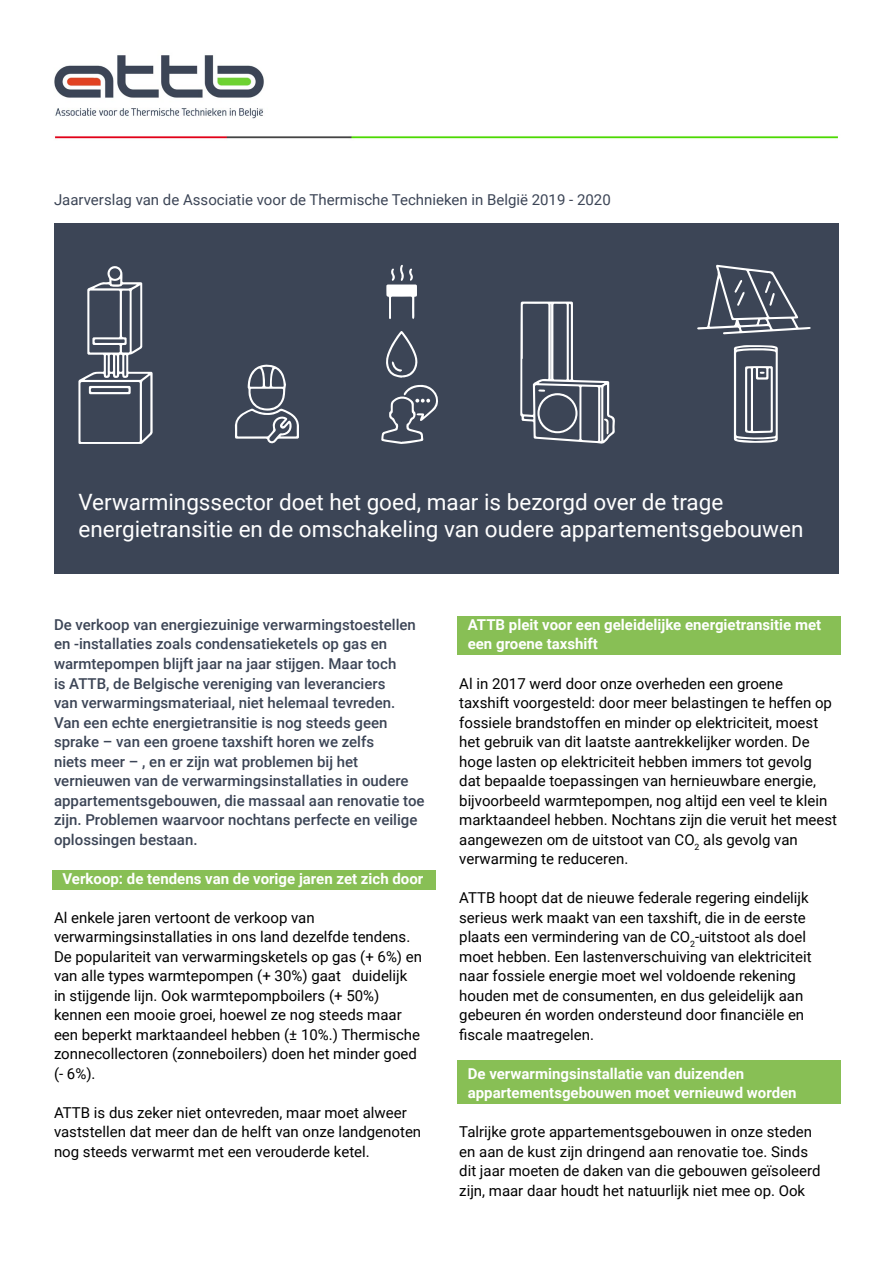
<style>
.page{position:relative;width:893px;height:1263px;background:#fff}
.page>*{position:absolute;margin:0;border:0;box-sizing:border-box;transform-origin:0 0}
.t1{font:22.5px/27px "Roboto";color:#fff}
.t2{font:15px/19.5px "Roboto";color:#000}
.t3{font:500 15px/19.5px "Roboto";color:#3c4556}
.t4{font:700 15px/19.5px "Roboto";color:#fff}
.t5{font:15px "Roboto";color:#3c4556}
</style>
<div class="page">
<div style="left:54px;top:223px;width:785px;height:351px;background:#3c4556"></div>
<img style="left:55px;top:136px;width:783px;height:3px">
<div style="left:52px;top:870px;width:384px;height:19px;background:#88bf55"></div>
<div style="left:457px;top:617px;width:384px;height:38px;background:#88bf55"></div>
<div style="left:457px;top:1061px;width:384px;height:43px;background:#88bf55"></div>
<img style="left:54px;top:55px;width:210px;height:64px">
<svg style="left:235px;top:364px;width:64px;height:80px"></svg>
<svg style="left:386px;top:265px;width:31px;height:54px"></svg>
<svg style="left:381px;top:384px;width:57px;height:60px"></svg>
<svg style="left:386px;top:331px;width:32px;height:47px"></svg>
<svg style="left:78px;top:266px;width:75px;height:178px"></svg>
<svg style="left:520px;top:302px;width:95px;height:142px"></svg>
<svg style="left:697px;top:265px;width:114px;height:69px"></svg>
<svg style="left:734px;top:345px;width:44px;height:98px"></svg>
<p class="t5" style="left:54px;top:189px;width:558px">Jaarverslag van de Associatie voor de Thermische Technieken in België 2019 - 2020</p>
<p class="t1" style="left:78px;top:488px;width:727px">Verwarmingssector doet het goed, maar is bezorgd over de trage energietransitie en de omschakeling van oudere appartementsgebouwen</p>
<p class="t3" style="left:54px;top:614px;width:372px">De verkoop van energiezuinige verwarmingstoestellen en -installaties zoals condensatieketels op gas en warmtepompen blijft jaar na jaar stijgen. Maar toch<br>is ATTB, de Belgische vereniging van leveranciers<br>van verwarmingsmateriaal, niet helemaal tevreden.<br>Van een echte energietransitie is nog steeds geen sprake – van een groene taxshift horen we zelfs<br>niets meer – , en er zijn wat problemen bij het vernieuwen van de verwarmingsinstallaties in oudere appartementsgebouwen, die massaal aan renovatie toe zijn. Problemen waarvoor nochtans perfecte en veilige oplossingen bestaan.</p>
<p class="t4" style="left:63px;top:868px;width:362px">Verkoop: de tendens van de vorige jaren zet zich door</p>
<p class="t2" style="left:54px;top:907px;width:370px">Al enkele jaren vertoont de verkoop van verwarmingsinstallaties in ons land dezelfde tendens.<br>De populariteit van verwarmingsketels op gas (+ 6%) en van alle types warmtepompen (+ 30%) gaat duidelijk in stijgende lijn. Ook warmtepompboilers (+ 50%) kennen een mooie groei, hoewel ze nog steeds maar een beperkt marktaandeel hebben (± 10%.) Thermische zonnecollectoren (zonneboilers) doen het minder goed (- 6%).</p>
<p class="t2" style="left:54px;top:1102px;width:369px">ATTB is dus zeker niet ontevreden, maar moet alweer vaststellen dat meer dan de helft van onze landgenoten nog steeds verwarmt met een verouderde ketel.</p>
<p class="t4" style="left:468px;top:614px;width:355px">ATTB pleit voor een geleidelijke energietransitie met een groene taxshift</p>
<p class="t2" style="left:459px;top:673px;width:379px">Al in 2017 werd door onze overheden een groene<br>taxshift voorgesteld: door meer belastingen te heffen op fossiele brandstoffen en minder op elektriciteit, moest het gebruik van dit laatste aantrekkelijker worden. De hoge lasten op elektriciteit hebben immers tot gevolg<br>dat bepaalde toepassingen van hernieuwbare energie, bijvoorbeeld warmtepompen, nog altijd een veel te klein marktaandeel hebben. Nochtans zijn die veruit het meest aangewezen om de uitstoot van CO<sub>2</sub> als gevolg van verwarming te reduceren.</p>
<p class="t2" style="left:459px;top:887px;width:354px">ATTB hoopt dat de nieuwe federale regering eindelijk serieus werk maakt van een taxshift, die in de eerste plaats een vermindering van de CO<sub>2</sub>-uitstoot als doel moet hebben. Een lastenverschuiving van elektriciteit naar fossiele energie moet wel voldoende rekening houden met de consumenten, en dus geleidelijk aan gebeuren én worden ondersteund door financiële en fiscale maatregelen.</p>
<p class="t4" style="left:468px;top:1063px;width:330px">De verwarmingsinstallatie van duizenden appartementsgebouwen moet vernieuwd worden</p>
<p class="t2" style="left:459px;top:1121px;width:363px">Talrijke grote appartementsgebouwen in onze steden en aan de kust zijn dringend aan renovatie toe. Sinds dit jaar moeten de daken van die gebouwen geïsoleerd zijn, maar daar houdt het natuurlijk niet mee op. Ook</p>
</div>
